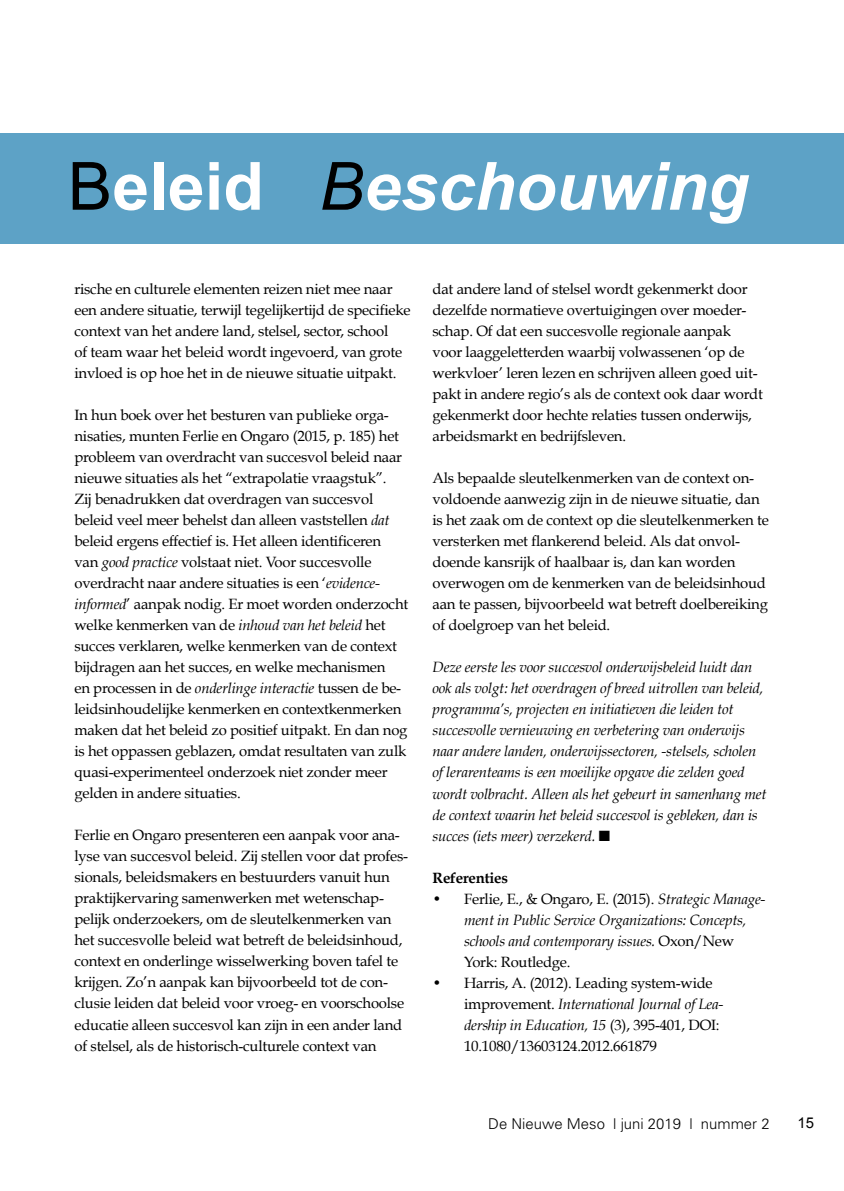
<style>
.page{position:relative;width:844px;height:1191px;background:#fff}
.page>*{position:absolute;margin:0;border:0;box-sizing:border-box;transform-origin:0 0}
.t1{font:italic 700 66.5px "Arial";color:#fff}
.t2{font:14.88px/21px "Book Antiqua";letter-spacing:-.015em;color:#000}
.t3{font:italic 14.88px/21px "Book Antiqua";letter-spacing:-.015em;color:#000}
.t4{font:300 14.88px "Univers";color:#000}
.t5{font:700 14.88px "Book Antiqua";letter-spacing:-.015em;color:#000}
.t6{font:14.88px "Arial";color:#000}
.s1{font-weight:400;font-style:normal;color:#000}
.s2{font-style:normal}
.s3{font-weight:400;color:#000}
.s4{font-style:italic}
</style>
<div class="page">
<div style="left:0;top:134px;width:843px;height:110px;background:#5da2c6"></div>
<h1 class="t1" style="left:68px;top:142px;width:681px"><span class="s1">B</span><span class="s2">eleid</span> <span class="s3">B</span>eschouwing</h1>
<p class="t2" style="left:74px;top:278px;width:337px">rische en culturele elementen reizen niet mee naar een andere situatie, terwijl tegelijkertijd de specifieke context van het andere land, stelsel, sector, school<br>of team waar het beleid wordt ingevoerd, van grote invloed is op hoe het in de nieuwe situatie uitpakt.</p>
<p class="t2" style="left:74px;top:404px;width:335px">In hun boek over het besturen van publieke orga&shy;nisaties, munten Ferlie en Ongaro (2015, p. 185) het probleem van overdracht van succesvol beleid naar nieuwe situaties als het “extrapolatie vraagstuk”.<br>Zij benadrukken dat overdragen van succesvol beleid veel meer behelst dan alleen vaststellen <span class="s4">dat </span>beleid ergens effectief is. Het alleen identificeren van <span class="s4">good practice</span> volstaat niet. Voor succesvolle overdracht naar andere situaties is een ‘<span class="s4">evidence&shy;informed</span>’ aanpak nodig. Er moet worden onderzocht welke kenmerken van de <span class="s4">inhoud van het beleid</span> het succes verklaren, welke kenmerken van de context bijdragen aan het succes, en welke mechanismen<br>en processen in de <span class="s4">onderlinge interactie</span> tussen de be&shy;leidsinhoudelijke kenmerken en contextkenmerken maken dat het beleid zo positief uitpakt. En dan nog is het oppassen geblazen, omdat resultaten van zulk quasi-experimenteel onderzoek niet zonder meer gelden in andere situaties.</p>
<p class="t2" style="left:74px;top:825px;width:335px">Ferlie en Ongaro presenteren een aanpak voor ana&shy;lyse van succesvol beleid. Zij stellen voor dat profes&shy;sionals, beleidsmakers en bestuurders vanuit hun praktijkervaring samenwerken met wetenschap&shy;pelijk onderzoekers, om de sleutelkenmerken van het succesvolle beleid wat betreft de beleidsinhoud, context en onderlinge wisselwerking boven tafel te krijgen. Zo’n aanpak kan bijvoorbeeld tot de con&shy;clusie leiden dat beleid voor vroeg- en voorschoolse educatie alleen succesvol kan zijn in een ander land of stelsel, als de historisch-culturele context van</p>
<p class="t2" style="left:432px;top:279px;width:332px">dat andere land of stelsel wordt gekenmerkt door dezelfde normatieve overtuigingen over moeder&shy;schap. Of dat een succesvolle regionale aanpak voor laaggeletterden waarbij volwassenen ‘op de werkvloer’ leren lezen en schrijven alleen goed uit&shy;pakt in andere regio’s als de context ook daar wordt gekenmerkt door hechte relaties tussen onderwijs, arbeidsmarkt en bedrijfsleven.</p>
<p class="t2" style="left:432px;top:468px;width:338px">Als bepaalde sleutelkenmerken van de context on&shy;voldoende aanwezig zijn in de nieuwe situatie, dan is het zaak om de context op die sleutelkenmerken te versterken met flankerend beleid. Als dat onvol&shy;doende kansrijk of haalbaar is, dan kan worden overwogen om de kenmerken van de beleidsinhoud aan te passen, bijvoorbeeld wat betreft doelbereiking of doelgroep van het beleid.</p>
<p class="t3" style="left:432px;top:657px;width:335px">Deze eerste les voor succesvol onderwijsbeleid luidt dan ook als volgt: het overdragen of breed uitrollen van beleid, programma’s, projecten en initiatieven die leiden tot succesvolle vernieuwing en verbetering van onderwijs naar andere landen, onderwijssectoren, -stelsels, scholen of lerarenteams is een moeilijke opgave die zelden goed wordt volbracht. Alleen als het gebeurt in samenhang met de context waarin het beleid succesvol is gebleken, dan is succes (iets meer) verzekerd. ■</p>
<p class="t5" style="left:432px;top:868px;width:77px">Referenties</p>
<p class="t3" style="left:464px;top:888px;width:303px;text-indent:-32px"><span class="s2">• Ferlie, E., &amp; Ongaro, E. (2015).</span> Strategic Manage&shy;ment in Public Service Organizations: Concepts, schools and contemporary issues. <span class="s2">Oxon/New York: Routledge.</span></p>
<p class="t2" style="left:464px;top:972px;width:261px;text-indent:-32px">• Harris, A. (2012). Leading system-wide improvement. <span class="s4">International Journal of Lea&shy;dership in Education, 15</span> (3), 395-401, DOI:<br>10.1080/13603124.2012.661879</p>
<p class="t4" style="left:488px;top:1114px;width:283px">De Nieuwe Meso | juni 2019 | nummer 2</p>
<p class="t6" style="left:797px;top:1113px;width:18px">15</p>
</div>
